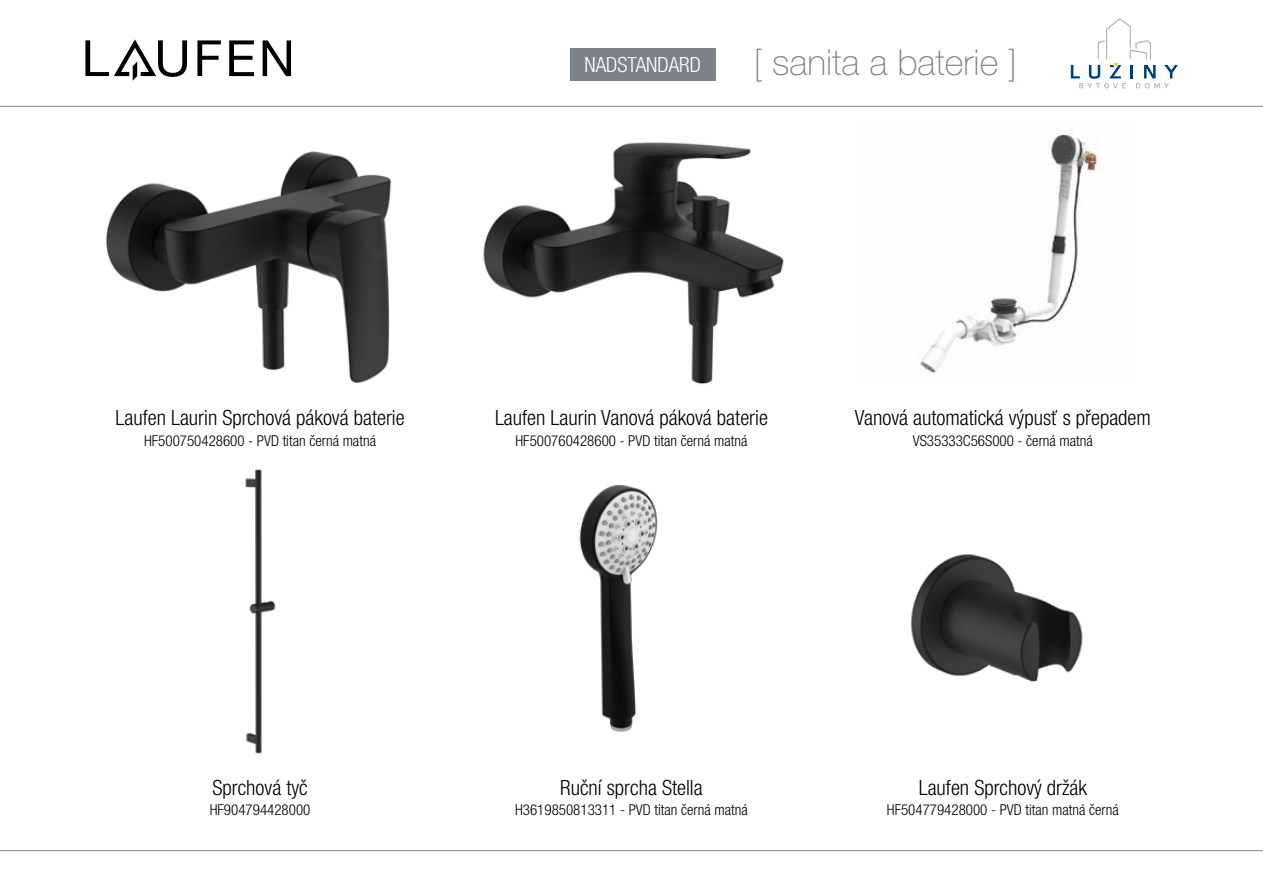
<style>
.page{position:relative;width:1263px;height:893px;background:#fff}
.page>*{position:absolute;margin:0;border:0;box-sizing:border-box;transform-origin:0 0}
.t1{font:100 36px "Helvetica Neue LT Pro";color:#7c8388}
.t2{font:300 condensed 21px "Helvetica Neue LT Pro";color:#000}
.t3{font:300 condensed 21px "Helvetica Neue LT Pro";color:#fff}
.t4{font:300 condensed 15px "Helvetica Neue LT Pro";color:#000}
</style>
<div class="page">
<hr style="left:0;top:106px;width:1263px;height:1px;background:#7c8388">
<hr style="left:0;top:850px;width:1263px;height:1px;background:#7c8388">
<svg style="left:1071px;top:18px;width:107px;height:70px"></svg>
<svg style="left:197px;top:40px;width:24px;height:36px"></svg>
<svg style="left:229px;top:40px;width:25px;height:36px"></svg>
<svg style="left:263px;top:40px;width:28px;height:36px"></svg>
<svg style="left:85px;top:39px;width:102px;height:42px"></svg>
<img style="left:483px;top:142px;width:301px;height:243px">
<img style="left:106px;top:151px;width:285px;height:232px">
<img style="left:245px;top:469px;width:31px;height:285px">
<img style="left:910px;top:554px;width:173px;height:128px">
<div style="left:570px;top:48px;width:146px;height:33px;background:#7c8388"></div>
<img style="left:918px;top:132px;width:181px;height:242px">
<img style="left:579px;top:485px;width:79px;height:247px">
<h2 class="t3" style="left:584px;top:53px;width:118px">NADSTANDARD</h2>
<h1 class="t1" style="left:753px;top:41px;width:265px">[ sanita a baterie ]</h1>
<h2 class="t2" style="left:115px;top:406px;width:291px">Laufen Laurin Sprchová páková baterie</h2>
<p class="t4" style="left:144px;top:432px;width:233px">HF500750428600 - PVD titan černá matná</p>
<h2 class="t2" style="left:495px;top:406px;width:274px">Laufen Laurin Vanová páková baterie</h2>
<p class="t4" style="left:515px;top:432px;width:233px">HF500760428600 - PVD titan černá matná</p>
<h2 class="t2" style="left:855px;top:406px;width:298px">Vanová automatická výpusť s přepadem</h2>
<p class="t4" style="left:913px;top:432px;width:182px">VS35333C56S000 - černá matná</p>
<h2 class="t2" style="left:212px;top:775px;width:97px">Sprchová tyč</h2>
<p class="t4" style="left:210px;top:801px;width:102px">HF904794428000</p>
<h2 class="t2" style="left:560px;top:775px;width:144px">Ruční sprcha Stella</h2>
<p class="t4" style="left:515px;top:801px;width:234px">H3619850813311 - PVD titan černá matná</p>
<h2 class="t2" style="left:919px;top:775px;width:170px">Laufen Sprchový držák</h2>
<p class="t4" style="left:887px;top:801px;width:233px">HF504779428000 - PVD titan matná černá</p>
</div>
